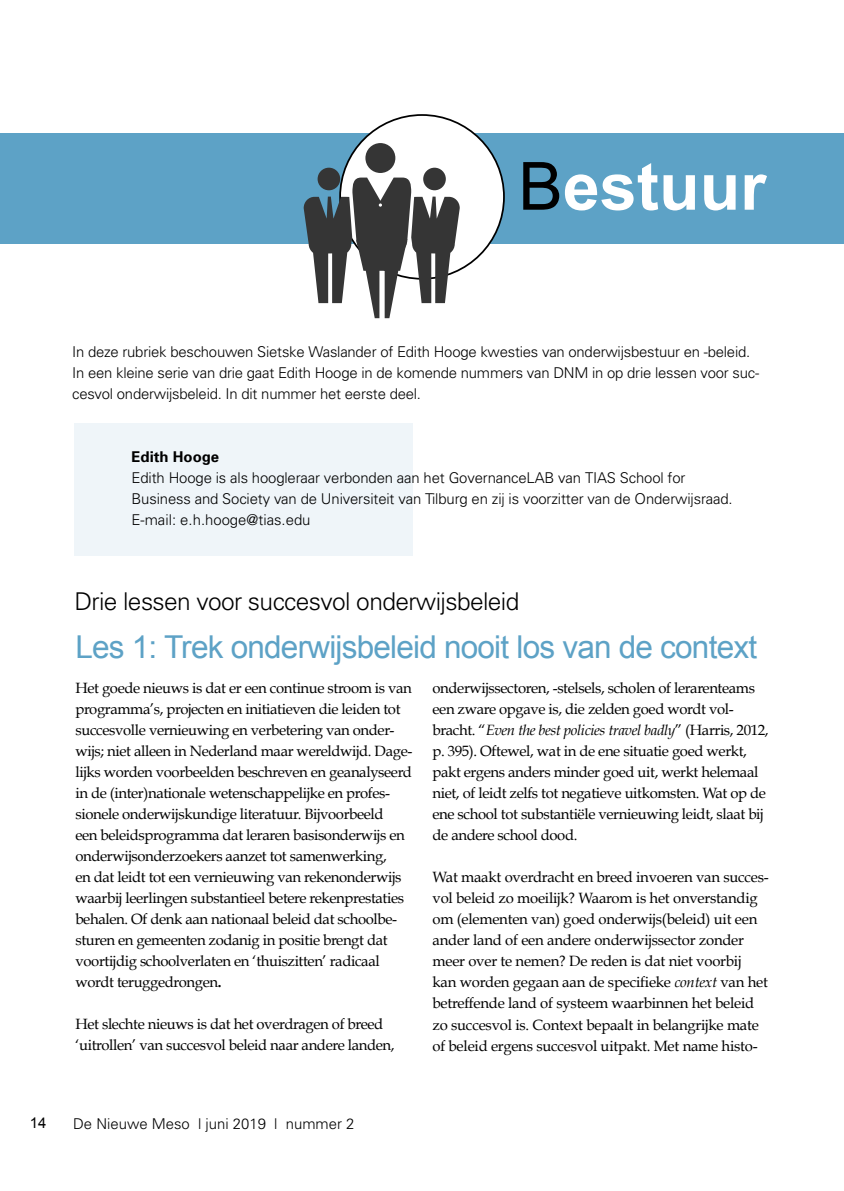
<style>
.page{position:relative;width:844px;height:1191px;background:#fff}
.page>*{position:absolute;margin:0;border:0;box-sizing:border-box;transform-origin:0 0}
.t1{font:700 66.5px "Arial";color:#fff}
.t2{font:31.5px "Arial";letter-spacing:-.025em;color:#5da2c6}
.t3{font:300 24.5px "Univers";letter-spacing:-.025em;color:#000}
.t4{font:14.88px/21px "Book Antiqua";letter-spacing:-.025em;color:#000}
.t5{font:300 14.88px/21px "Univers";letter-spacing:-.015em;color:#000}
.t6{font:700 14.88px "Univers";color:#000}
.t7{font:14.88px "Arial";color:#000}
.s1{font-weight:400;color:#000}
.s2{font-weight:700}
.s3{font-style:italic}
</style>
<div class="page">
<div style="left:0;top:134px;width:843px;height:110px;background:#5da2c6"></div>
<div style="left:340px;top:115px;width:164px;height:164px;background:#fff;border-radius:50%"></div>
<div style="left:365px;top:143px;width:30px;height:30px;background:#353535;border-radius:50%"></div>
<div style="left:317px;top:168px;width:23px;height:22px;background:#353535;border-radius:50%"></div>
<div style="left:423px;top:168px;width:22px;height:22px;background:#353535;border-radius:50%"></div>
<svg style="left:303px;top:177px;width:156px;height:141px"></svg>
<div style="left:74px;top:423px;width:338px;height:133px;background:#eff5f9"></div>
<h1 class="t1" style="left:518px;top:142px;width:249px"><span class="s1">B</span>estuur</h1>
<p class="t5" style="left:72px;top:341px;width:688px">In deze rubriek beschouwen Sietske Waslander of Edith Hooge kwesties van onderwijsbestuur en -beleid.<br>In een kleine serie van drie gaat Edith Hooge in de komende nummers van DNM in op drie lessen voor suc&shy;cesvol onderwijsbeleid. In dit nummer het eerste deel.</p>
<p class="t6" style="left:131px;top:447px;width:89px">Edith Hooge</p>
<p class="t5" style="left:131px;top:467px;width:602px">Edith Hooge is als hoogleraar verbonden aan het GovernanceLAB van TIAS School for<br>Business and Society van de Universiteit van Tilburg en zij is voorzitter van de Onderwijsraad.<br>E-mail: e.h.hooge@tias.edu</p>
<h3 class="t3" style="left:74px;top:587px;width:446px">Drie lessen voor succesvol onderwijsbeleid</h3>
<h2 class="t2" style="left:75px;top:626px;width:683px">Les 1: Trek onderwijsbeleid nooit los van de context</h2>
<p class="t4" style="left:75px;top:677px;width:338px">Het goede nieuws is dat er een continue stroom is van programma’s, projecten en initiatieven die leiden tot succesvolle vernieuwing en verbetering van onder&shy;wijs; niet alleen in Nederland maar wereldwijd. Dage&shy;lijks worden voorbeelden beschreven en geanalyseerd in de (inter)nationale wetenschappelijke en profes&shy;sionele onderwijskundige literatuur. Bijvoorbeeld<br>een beleidsprogramma dat leraren basisonderwijs en onderwijsonderzoekers aanzet tot samenwerking,<br>en dat leidt tot een vernieuwing van rekenonderwijs waarbij leerlingen substantieel betere rekenprestaties behalen. Of denk aan nationaal beleid dat schoolbe&shy;sturen en gemeenten zodanig in positie brengt dat voortijdig schoolverlaten en ‘thuiszitten’ radicaal wordt teruggedrongen<span class="s2">.</span></p>
<p class="t4" style="left:75px;top:1014px;width:320px">Het slechte nieuws is dat het overdragen of breed ‘uitrollen’ van succesvol beleid naar andere landen,</p>
<p class="t4" style="left:432px;top:678px;width:337px">onderwijssectoren, -stelsels, scholen of lerarenteams een zware opgave is, die zelden goed wordt vol&shy;bracht. “<span class="s3">Even the best policies travel badly</span>” (Harris, 2012, p. 395). Oftewel, wat in de ene situatie goed werkt, pakt ergens anders minder goed uit, werkt helemaal niet, of leidt zelfs tot negatieve uitkomsten. Wat op de ene school tot substantiële vernieuwing leidt, slaat bij de andere school dood.</p>
<p class="t4" style="left:432px;top:867px;width:338px">Wat maakt overdracht en breed invoeren van succes&shy;vol beleid zo moeilijk? Waarom is het onverstandig om (elementen van) goed onderwijs(beleid) uit een ander land of een andere onderwijssector zonder meer over te nemen? De reden is dat niet voorbij kan worden gegaan aan de specifieke <span class="s3">context</span> van het betreffende land of systeem waarbinnen het beleid zo succesvol is. Context bepaalt in belangrijke mate of beleid ergens succesvol uitpakt. Met name histo-</p>
<p class="t7" style="left:30px;top:1113px;width:18px">14</p>
<p class="t5" style="left:73px;top:1112px;width:283px">De Nieuwe Meso | juni 2019 | nummer 2</p>
</div>
